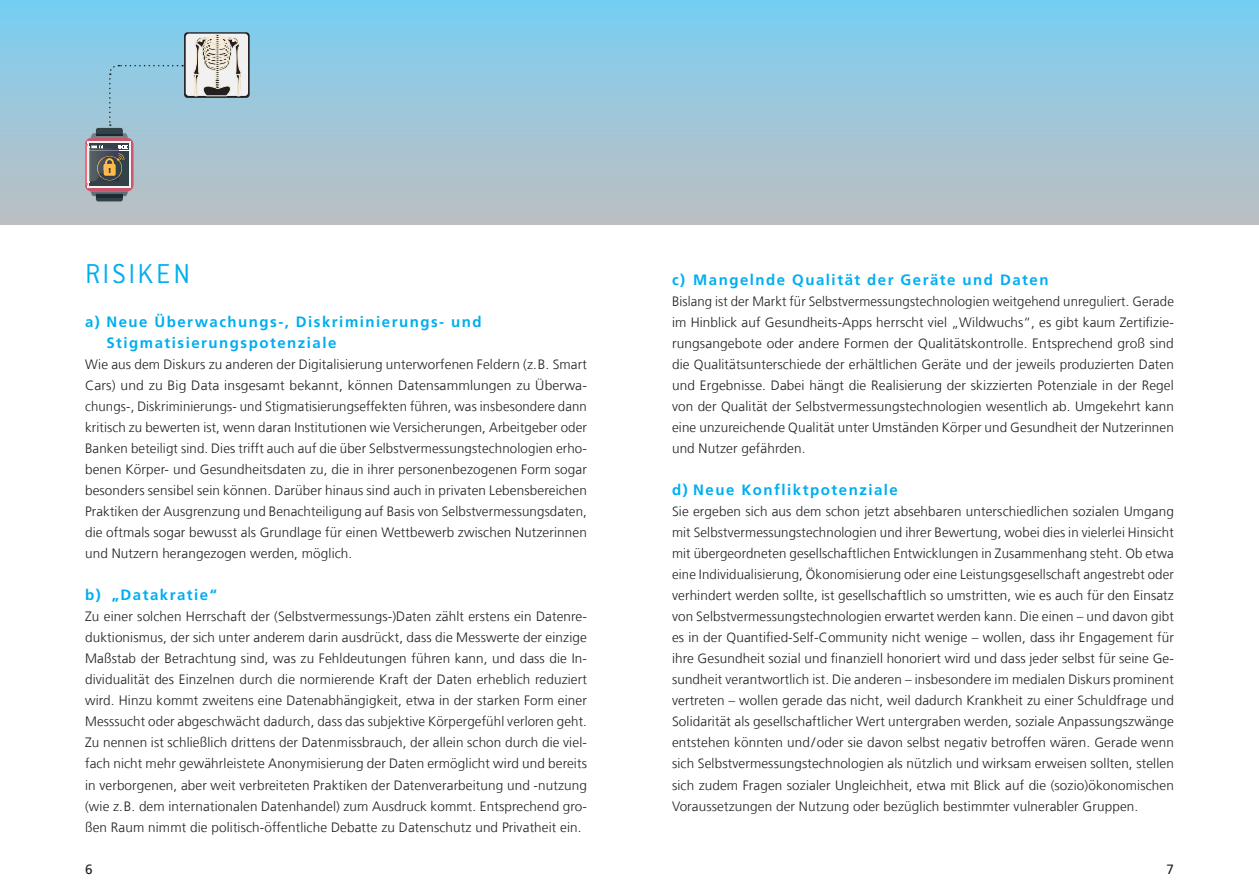
<style>
.page{position:relative;width:1259px;height:893px;background:#fff}
.page>*{position:absolute;margin:0;border:0;box-sizing:border-box;transform-origin:0 0}
.Einzug_ZwischenÜ_Con{font:300 30px "Conduit ITC Std";letter-spacing:.085em;color:#00aeef}
.t1{font:700 15px/21px "Frutiger LT Com";letter-spacing:.1em;color:#00aeef}
._03_Fliesstext_Fruti{font:300 13.5px/21px "Frutiger LT Com";letter-spacing:.01em;color:#231f20;text-align:justify}
.t2{font:13.5px "Frutiger LT Com";color:#231f20}
</style>
<div class="page">
<div style="left:0;top:0;width:1259px;height:224px;background:linear-gradient(to bottom,#78cef3,#bfbfc1)"></div>
<div style="left:85px;top:138px;width:48px;height:54px;background:#cb576f;border-radius:7px"></div>
<div style="left:88px;top:141px;width:43px;height:47px;background:#f4f4f4"></div>
<div style="left:89px;top:143px;width:40px;height:43px;background:#334247"></div>
<svg style="left:91px;top:192px;width:37px;height:9px"></svg>
<svg style="left:91px;top:65px;width:92px;height:73px;background:#96c2d6"></svg>
<hr style="left:89px;top:150px;width:40px;height:1px;background:#fff">
<hr style="left:96px;top:194px;width:27px;height:4px;background:#1c2b33">
<hr style="left:96px;top:134px;width:27px;height:2px;background:#1c2b33">
<svg style="left:85px;top:144px;width:42px;height:41px"></svg>
<svg style="left:184px;top:32px;width:66px;height:66px"></svg>
<div style="left:186px;top:34px;width:62px;height:62px;background:#f1f1f1;border-radius:3px"></div>
<svg style="left:193px;top:34px;width:49px;height:62px"></svg>
<p class="Einzug_ZwischenÜ_Con" style="left:85px;top:255px;width:107px">RISIKEN</p>
<p class="t1" style="left:106px;top:312px;width:377px;text-indent:-21px">a) Neue Überwachungs-, Diskriminierungs- und<br>Stigmatisierungspotenziale</p>
<p class="_03_Fliesstext_Fruti" style="left:85px;top:354px;width:503px">Wie aus dem Diskurs zu anderen der Digitalisierung unterworfenen Feldern (z.B. Smart Cars) und zu Big Data insgesamt bekannt, können Datensammlungen zu Überwa&shy;chungs-, Diskriminierungs- und Stigmatisierungseffekten führen, was insbesondere dann kritisch zu bewerten ist, wenn daran Institutionen wie Versicherungen, Arbeitgeber oder Banken beteiligt sind. Dies trifft auch auf die über Selbstvermessungstechnologien erho&shy;benen Körper- und Gesundheitsdaten zu, die in ihrer personenbezogenen Form sogar besonders sensibel sein können. Darüber hinaus sind auch in privaten Lebensbereichen Praktiken der Ausgrenzung und Benachteiligung auf Basis von Selbstvermessungsdaten, die oftmals sogar bewusst als Grundlage für einen Wettbewerb zwischen Nutzerinnen und Nutzern herangezogen werden, möglich.</p>
<p class="t1" style="left:85px;top:585px;width:133px">b) „Datakratie“</p>
<p class="_03_Fliesstext_Fruti" style="left:85px;top:606px;width:503px">Zu einer solchen Herrschaft der (Selbstvermessungs-)Daten zählt erstens ein Datenre&shy;duktionismus, der sich unter anderem darin ausdrückt, dass die Messwerte der einzige Maßstab der Betrachtung sind, was zu Fehldeutungen führen kann, und dass die In&shy;dividualität des Einzelnen durch die normierende Kraft der Daten erheblich reduziert wird. Hinzu kommt zweitens eine Datenabhängigkeit, etwa in der starken Form einer Messsucht oder abgeschwächt dadurch, dass das subjektive Körpergefühl verloren geht.<br>Zu nennen ist schließlich drittens der Datenmissbrauch, der allein schon durch die viel&shy;fach nicht mehr gewährleistete Anonymisierung der Daten ermöglicht wird und bereits in verborgenen, aber weit verbreiteten Praktiken der Datenverarbeitung und -nutzung (wie z.B. dem internationalen Datenhandel) zum Ausdruck kommt. Entsprechend gro&shy;ßen Raum nimmt die politisch-öffentliche Debatte zu Datenschutz und Privatheit ein.</p>
<p class="t1" style="left:672px;top:270px;width:378px">c) Mangelnde Qualität der Geräte und Daten</p>
<p class="_03_Fliesstext_Fruti" style="left:672px;top:291px;width:503px">Bislang ist der Markt für Selbstvermessungstechnologien weitgehend unreguliert. Gerade im Hinblick auf Gesundheits-Apps herrscht viel „Wildwuchs“, es gibt kaum Zertifizie&shy;rungsangebote oder andere Formen der Qualitätskontrolle. Entsprechend groß sind die Qualitätsunterschiede der erhältlichen Geräte und der jeweils produzierten Daten und Ergebnisse. Dabei hängt die Realisierung der skizzierten Potenziale in der Regel von der Qualität der Selbstvermessungstechnologien wesentlich ab. Umgekehrt kann eine unzureichende Qualität unter Umständen Körper und Gesundheit der Nutzerinnen und Nutzer gefährden.</p>
<p class="t1" style="left:672px;top:480px;width:227px">d) Neue Konfliktpotenziale</p>
<p class="_03_Fliesstext_Fruti" style="left:672px;top:501px;width:503px">Sie ergeben sich aus dem schon jetzt absehbaren unterschiedlichen sozialen Umgang mit Selbstvermessungstechnologien und ihrer Bewertung, wobei dies in vielerlei Hinsicht mit übergeordneten gesellschaftlichen Entwicklungen in Zusammenhang steht. Ob etwa eine Individualisierung, Ökonomisierung oder eine Leistungsgesellschaft angestrebt oder verhindert werden sollte, ist gesellschaftlich so umstritten, wie es auch für den Einsatz von Selbstvermessungstechnologien erwartet werden kann. Die einen – und davon gibt es in der Quantified-Self-Community nicht wenige – wollen, dass ihr Engagement für ihre Gesundheit sozial und finanziell honoriert wird und dass jeder selbst für seine Ge&shy;sundheit verantwortlich ist. Die anderen – insbesondere im medialen Diskurs prominent vertreten – wollen gerade das nicht, weil dadurch Krankheit zu einer Schuldfrage und Solidarität als gesellschaftlicher Wert untergraben werden, soziale Anpassungszwänge entstehen könnten und / oder sie davon selbst negativ betroffen wären. Gerade wenn sich Selbstvermessungstechnologien als nützlich und wirksam erweisen sollten, stellen sich zudem Fragen sozialer Ungleichheit, etwa mit Blick auf die (sozio)ökonomischen Voraussetzungen der Nutzung oder bezüglich bestimmter vulnerabler Gruppen.</p>
<p class="t2" style="left:85px;top:861px;width:9px">6</p>
<p class="t2" style="left:1166px;top:861px;width:9px">7</p>
</div>
